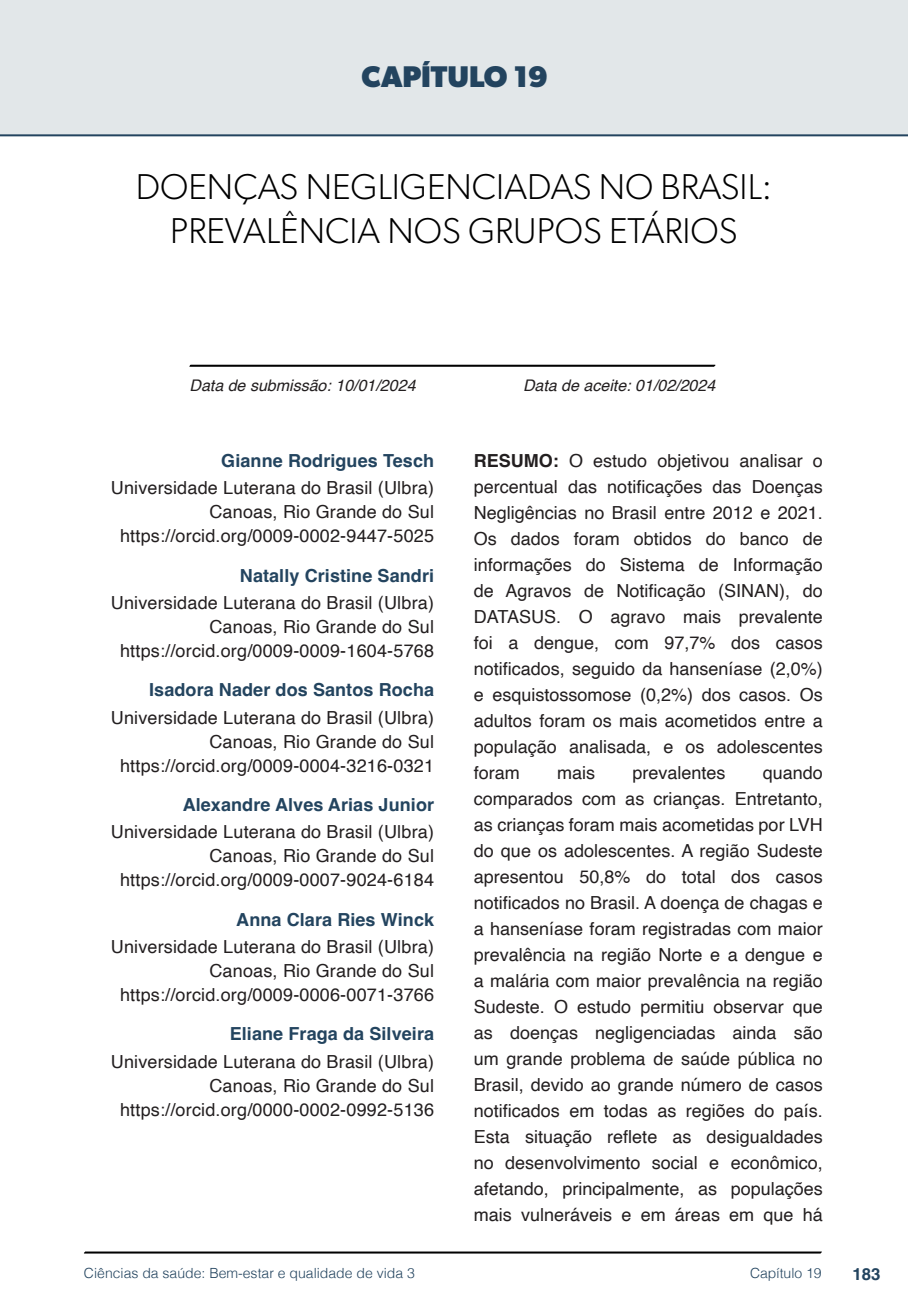
<style>
.page{position:relative;width:908px;height:1304px;background:#fff}
.page>*{position:absolute;margin:0;border:0;box-sizing:border-box;transform-origin:0 0}
.nome_artigos{font:300 36px/44px "Gibson";color:#000;text-align:center}
.capítulos{font:700 30px "Gibson";color:#23445f}
.Resumos_e_PC_TXT{font:18px/26px "Helvetica";color:#231f20;text-align:justify}
.info_autores{font:18px "Helvetica";letter-spacing:.01em;color:#231f20}
.nome_autores{font:700 18px "Helvetica";letter-spacing:.005em;color:#23445f}
.t1{font:700 16.8px "Helvetica";color:#23445f}
.data{font:italic 16px "Helvetica";color:#231f20}
.t2{font:300 14px "Helvetica";color:#23445f}
.s1{font-weight:700}
</style>
<div class="page">
<svg style="left:84px;top:1251px;width:737px;height:3px;background:#515151"></svg>
<div style="left:0;top:0;width:907px;height:136px;background:#e2e7e9"></div>
<svg style="left:189px;top:364px;width:526px;height:3px;background:#4f4f4f"></svg>
<div style="left:44px;top:72px;width:68px;height:61px;background:#e2e7e9"></div>
<p class="capítulos" style="left:361px;top:58px;width:188px">CAPÍTULO 19</p>
<p class="nome_artigos" style="left:136px;top:164px;width:637px">DOENÇAS NEGLIGENCIADAS NO BRASIL:<br>PREVALÊNCIA NOS GRUPOS ETÁRIOS</p>
<p class="data" style="left:189px;top:373px;width:227px">Data de submissão: 10/01/2024</p>
<p class="data" style="left:523px;top:373px;width:194px">Data de aceite: 01/02/2024</p>
<p class="nome_autores" style="left:221px;top:450px;width:214px">Gianne Rodrigues Tesch</p>
<p class="info_autores" style="left:111px;top:474px;width:324px">Universidade Luterana do Brasil (Ulbra)</p>
<p class="info_autores" style="left:209px;top:498px;width:226px">Canoas, Rio Grande do Sul</p>
<p class="info_autores" style="left:120px;top:522px;width:315px">https://orcid.org/0009-0002-9447-5025</p>
<p class="nome_autores" style="left:240px;top:564px;width:196px">Natally Cristine Sandri</p>
<p class="info_autores" style="left:111px;top:589px;width:324px">Universidade Luterana do Brasil (Ulbra)</p>
<p class="info_autores" style="left:209px;top:613px;width:226px">Canoas, Rio Grande do Sul</p>
<p class="info_autores" style="left:120px;top:637px;width:315px">https://orcid.org/0009-0009-1604-5768</p>
<p class="nome_autores" style="left:149px;top:679px;width:286px">Isadora Nader dos Santos Rocha</p>
<p class="info_autores" style="left:111px;top:704px;width:324px">Universidade Luterana do Brasil (Ulbra)</p>
<p class="info_autores" style="left:209px;top:728px;width:226px">Canoas, Rio Grande do Sul</p>
<p class="info_autores" style="left:120px;top:752px;width:315px">https://orcid.org/0009-0004-3216-0321</p>
<p class="nome_autores" style="left:182px;top:794px;width:253px">Alexandre Alves Arias Junior</p>
<p class="info_autores" style="left:111px;top:818px;width:324px">Universidade Luterana do Brasil (Ulbra)</p>
<p class="info_autores" style="left:209px;top:842px;width:226px">Canoas, Rio Grande do Sul</p>
<p class="info_autores" style="left:120px;top:866px;width:315px">https://orcid.org/0009-0007-9024-6184</p>
<p class="nome_autores" style="left:236px;top:908px;width:199px">Anna Clara Ries Winck</p>
<p class="info_autores" style="left:111px;top:933px;width:324px">Universidade Luterana do Brasil (Ulbra)</p>
<p class="info_autores" style="left:209px;top:957px;width:226px">Canoas, Rio Grande do Sul</p>
<p class="info_autores" style="left:120px;top:981px;width:315px">https://orcid.org/0009-0006-0071-3766</p>
<p class="nome_autores" style="left:230px;top:1023px;width:206px">Eliane Fraga da Silveira</p>
<p class="info_autores" style="left:111px;top:1048px;width:324px">Universidade Luterana do Brasil (Ulbra)</p>
<p class="info_autores" style="left:209px;top:1072px;width:226px">Canoas, Rio Grande do Sul</p>
<p class="info_autores" style="left:120px;top:1096px;width:315px">https://orcid.org/0000-0002-0992-5136</p>
<p class="Resumos_e_PC_TXT" style="left:473px;top:448px;width:350px"><span class="s1">RESUMO:</span> O estudo objetivou analisar o percentual das notificações das Doenças Negligências no Brasil entre 2012 e 2021.<br>Os dados foram obtidos do banco de informações do Sistema de Informação de Agravos de Notificação (SINAN), do DATASUS. O agravo mais prevalente foi a dengue, com 97,7% dos casos notificados, seguido da hanseníase (2,0%) e esquistossomose (0,2%) dos casos. Os adultos foram os mais acometidos entre a população analisada, e os adolescentes foram</p>
<p class="Resumos_e_PC_TXT" style="left:473px;top:760px;width:350px;text-indent:289px">quando comparados com as crianças. Entretanto, as crianças foram mais acometidas por LVH do que os adolescentes. A região Sudeste apresentou 50,8% do total dos casos notificados no Brasil. A doença de chagas e a hanseníase foram registradas com maior prevalência na região Norte e a dengue e a malária com maior prevalência na região Sudeste. O estudo permitiu observar que as doenças negligenciadas ainda são um grande problema de saúde pública no Brasil, devido ao grande número de casos notificados em todas as regiões do país.<br>Esta situação reflete as desigualdades no desenvolvimento social e econômico, afetando, principalmente, as populações mais vulneráveis e em áreas em que há</p>
<p class="Resumos_e_PC_TXT" style="left:557px;top:760px;width:39px">mais</p>
<p class="Resumos_e_PC_TXT" style="left:632px;top:760px;width:95px">prevalentes</p>
<p class="t2" style="left:84px;top:1261px;width:332px">Ciências da saúde: Bem-estar e qualidade de vida 3</p>
<p class="t2" style="left:749px;top:1261px;width:73px">Capítulo 19</p>
<p class="t1" style="left:851px;top:1264px;width:30px">183</p>
</div>
